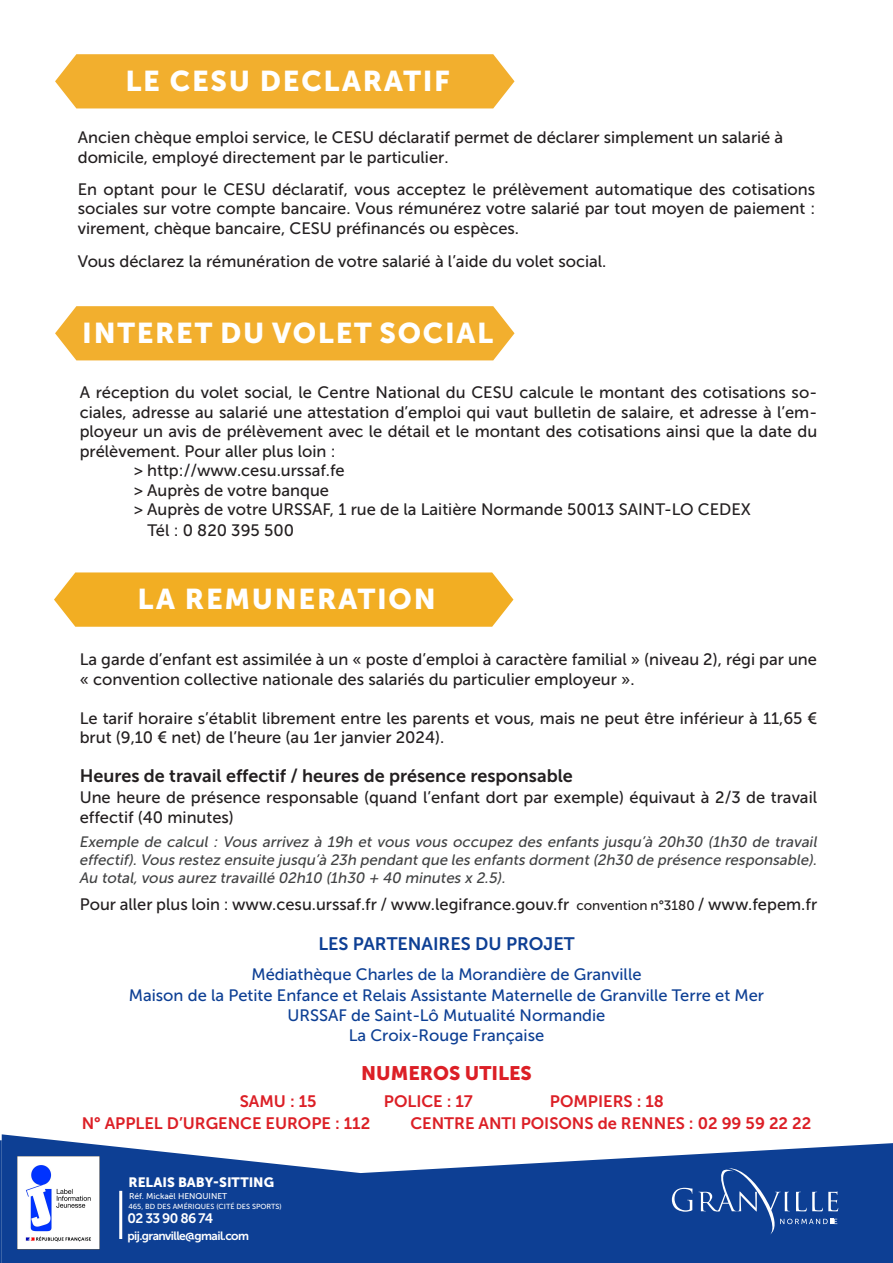
<style>
.page{position:relative;width:893px;height:1263px;background:#fff}
.page>*{position:absolute;margin:0;border:0;box-sizing:border-box;transform-origin:0 0}
.t1{font:28.5px "Museo Sans 900";letter-spacing:.06em;color:#fff}
.t2{font:19.5px "Museo Sans 900";color:#dc1f26}
.t3{font:18px "Museo Sans 700";color:#231f20}
.t4{font:18px "Museo Sans 700";color:#0d3f94}
.t5{font:16.5px/19.5px "Museo Sans 500";color:#231f20}
.t6{font:16.5px/20.2px "Museo Sans 500";color:#0d3f94;text-align:center}
.t7{font:16.5px "Museo Sans 700";color:#dc1f26}
.t8{font:italic 15px/18px "Museo Sans 500";color:#414243;text-align:justify}
.t9{font:13.65px "Museo Sans 700";letter-spacing:-.05em;color:#fff}
.t10{font:13.5px "Museo Sans 900";color:#fff}
.t11{font:12px "Museo Sans 700";letter-spacing:-.05em;color:#fff}
.t12{font:8.4px "Museo Sans 500";color:#fff}
.t13{font:7.35px "Museo Sans 500";color:#fff}
.s1{font-size:13.5px}
</style>
<div class="page">
<hr style="left:0;top:1140px;width:2px;height:123px;background:#0d3f94">
<svg style="left:2px;top:1134px;width:891px;height:129px;fill:#0d3f94"></svg>
<svg style="left:672px;top:1188px;width:20px;height:24px"></svg>
<svg style="left:698px;top:1168px;width:140px;height:67px;background:#25529e"></svg>
<div style="left:55px;top:54px;width:459px;height:54px;background:#f2af2e"></div>
<div style="left:55px;top:306px;width:459px;height:54px;background:#f2af2e"></div>
<svg style="left:54px;top:572px;width:459px;height:55px;background:#f2b22f"></svg>
<div style="left:119px;top:1191px;width:3px;height:48px;border:2px solid #fff"></div>
<img style="left:17px;top:1156px;width:83px;height:93px">
<p class="t1" style="left:125px;top:64px;width:326px">LE CESU DECLARATIF</p>
<p class="t5" style="left:78px;top:128px;width:707px">Ancien chèque emploi service, le CESU déclaratif permet de déclarer simplement un salarié à domicile, employé directement par le particulier.</p>
<p class="t5" style="left:78px;top:179px;width:739px;text-align:justify">En optant pour le CESU déclaratif, vous acceptez le prélèvement automatique des cotisations sociales sur votre compte bancaire. Vous rémunérez votre salarié par tout moyen de paiement : virement, chèque bancaire, CESU préfinancés ou espèces.</p>
<p class="t5" style="left:78px;top:251px;width:530px">Vous déclarez la rémunération de votre salarié à l’aide du volet social.</p>
<p class="t1" style="left:82px;top:316px;width:412px">INTERET DU VOLET SOCIAL</p>
<p class="t5" style="left:80px;top:383px;width:739px;text-align:justify">A réception du volet social, le Centre National du CESU calcule le montant des cotisations so&shy;ciales, adresse au salarié une attestation d’emploi qui vaut bulletin de salaire, et adresse à l’em&shy;ployeur un avis de prélèvement avec le détail et le montant des cotisations ainsi que la date du prélèvement. Pour aller plus loin :</p>
<p class="t5" style="left:134px;top:461px;width:212px">&gt; http://www.cesu.urssaf.fe</p>
<p class="t5" style="left:134px;top:480px;width:197px">&gt; Auprès de votre banque</p>
<p class="t5" style="left:134px;top:500px;width:619px">&gt; Auprès de votre URSSAF, 1 rue de la Laitière Normande 50013 SAINT-LO CEDEX</p>
<p class="t5" style="left:148px;top:521px;width:148px">Tél : 0 820 395 500</p>
<p class="t1" style="left:137px;top:583px;width:300px">LA REMUNERATION</p>
<p class="t5" style="left:80px;top:650px;width:739px">La garde d’enfant est assimilée à un « poste d’emploi à caractère familial » (niveau 2), régi par une « convention collective nationale des salariés du particulier employeur ».</p>
<p class="t5" style="left:80px;top:708px;width:739px">Le tarif horaire s’établit librement entre les parents et vous, mais ne peut être inférieur à 11,65 € brut (9,10 € net) de l’heure (au 1er janvier 2024).</p>
<p class="t3" style="left:80px;top:766px;width:495px">Heures de travail effectif / heures de présence responsable</p>
<p class="t5" style="left:80px;top:787px;width:739px;line-height:20px">Une heure de présence responsable (quand l’enfant dort par exemple) équivaut à 2/3 de travail effectif (40 minutes)</p>
<p class="t8" style="left:79px;top:833px;width:742px">Exemple de calcul : Vous arrivez à 19h et vous vous occupez des enfants jusqu’à 20h30 (1h30 de travail effectif).Vous restez ensuite jusqu’à 23h pendantque les enfants dorment(2h30 de présence responsable).<br>Au total, vous aurez travaillé 02h10 (1h30 + 40 minutes x 2.5).</p>
<p class="t5" style="left:80px;top:894px;width:739px">Pour aller plus loin : www.cesu.urssaf.fr / www.legifrance.gouv.fr <span class="s1">convention n°3180</span> / www.fepem.fr</p>
<p class="t4" style="left:318px;top:934px;width:258px">LES PARTENAIRES DU PROJET</p>
<p class="t6" style="left:129px;top:964px;width:637px">Médiathèque Charles de la Morandière de Granville<br>Maison de la Petite Enfance et Relais Assistante Maternelle de Granville Terre et Mer URSSAF de Saint-Lô Mutualité Normandie<br>La Croix-Rouge Française</p>
<p class="t2" style="left:361px;top:1062px;width:172px">NUMEROS UTILES</p>
<p class="t7" style="left:240px;top:1092px;width:78px">SAMU : 15</p>
<p class="t7" style="left:384px;top:1092px;width:91px">POLICE : 17</p>
<p class="t7" style="left:550px;top:1092px;width:116px">POMPIERS : 18</p>
<p class="t7" style="left:82px;top:1114px;width:290px">N° APPLEL D’URGENCE EUROPE : 112</p>
<p class="t7" style="left:410px;top:1114px;width:402px">CENTRE ANTI POISONS de RENNES : 02 99 59 22 22</p>
<p class="t10" style="left:128px;top:1175px;width:147px">RELAIS BABY-SITTING</p>
<p class="t12" style="left:129px;top:1191px;width:100px">Réf. Mickaël HENQUINET</p>
<p class="t13" style="left:128px;top:1202px;width:155px">465, BD DES AMÉRIQUES (CITÉ DES SPORTS)</p>
<p class="t9" style="left:128px;top:1211px;width:87px">02 33 90 86 74</p>
<p class="t11" style="left:128px;top:1229px;width:123px">pij.granville@gmail.com</p>
</div>
